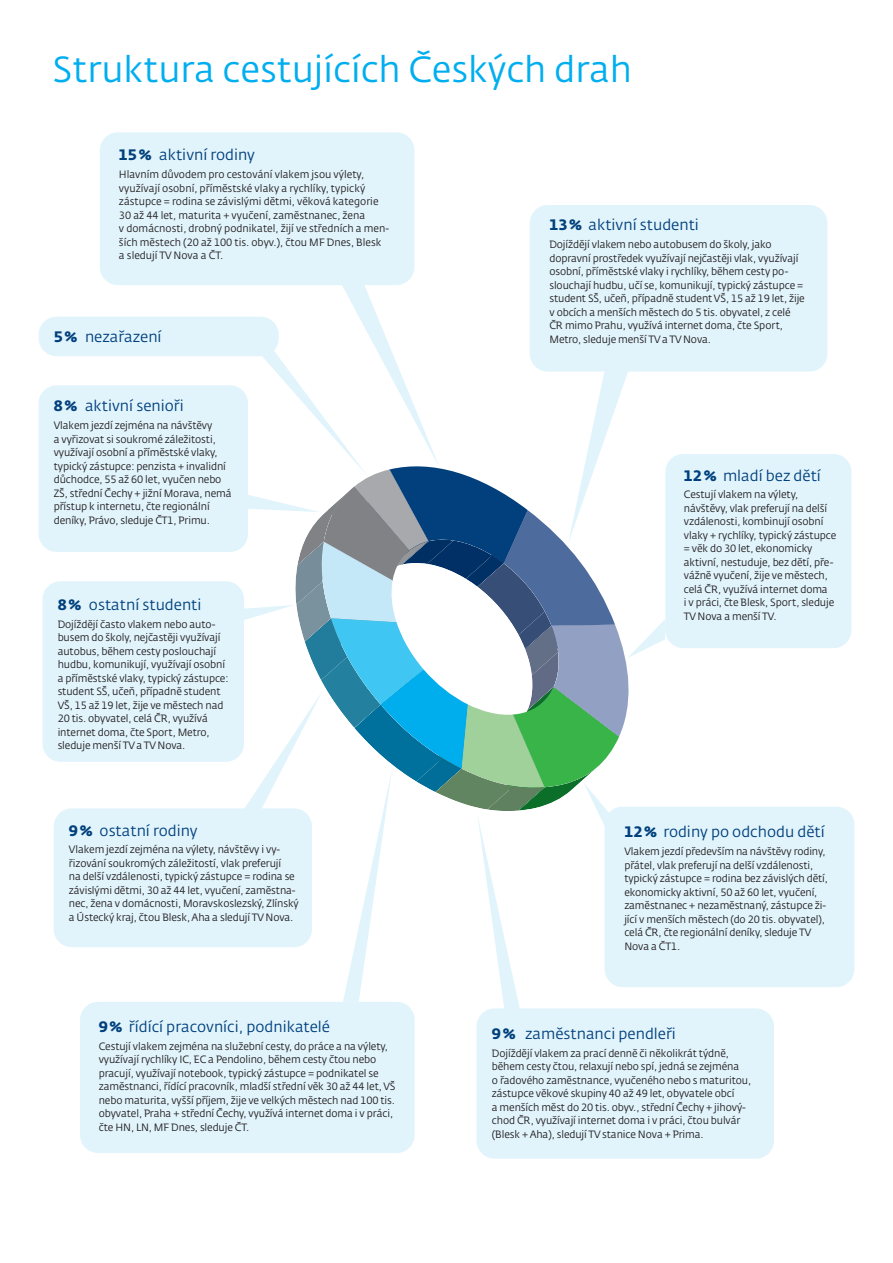
<style>
.page{position:relative;width:893px;height:1263px;background:#fff}
.page>*{position:absolute;margin:0;border:0;box-sizing:border-box;transform-origin:0 0}
.t1{font:36px "CD Fedra";color:#00aeef}
.t2{font:15px "CD Fedra";color:#01407c}
.t3{font:10.5px/13.5px "CD Fedra";letter-spacing:-.01em;color:#231f20}
.s1{font-weight:700}
</style>
<div class="page">
<div style="left:39px;top:385px;width:209px;height:167px;background:#e1f4fc;border-radius:18px"></div>
<div style="left:54px;top:808px;width:258px;height:139px;background:#e1f4fc;border-radius:18px"></div>
<div style="left:476px;top:1008px;width:298px;height:151px;background:#e1f4fc;border-radius:18px"></div>
<div style="left:665px;top:454px;width:186px;height:194px;background:#e1f4fc;border-radius:18px"></div>
<div style="left:530px;top:205px;width:297px;height:167px;background:#e1f4fc;border-radius:18px"></div>
<div style="left:605px;top:807px;width:249px;height:180px;background:#e1f4fc;border-radius:18px"></div>
<div style="left:80px;top:1002px;width:335px;height:151px;background:#e1f4fc;border-radius:18px"></div>
<div style="left:43px;top:581px;width:201px;height:181px;background:#e1f4fc;border-radius:18px"></div>
<div style="left:100px;top:132px;width:314px;height:153px;background:#e1f4fc;border-radius:18px"></div>
<div style="left:39px;top:317px;width:240px;height:39px;background:#e1f4fc;border-radius:18px"></div>
<svg style="left:238px;top:278px;width:427px;height:734px"></svg>
<p class="t1" style="left:52px;top:49px;width:581px">Struktura cestujících Českých drah</p>
<p class="t2" style="left:119px;top:147px;width:138px"><span class="s1">15%</span> aktivní rodiny</p>
<p class="t3" style="left:119px;top:168px;width:272px">Hlavním důvodem pro cestování vlakem jsou výlety, využívají osobní, příměstské vlaky a rychlíky, typický zástupce = rodina se závislými dětmi, věková kategorie 30 až 44 let, maturita + vyučení, zaměstnanec, žena<br>v domácnosti, drobný podnikatel, žijí ve středních a men&shy;ších městech (20 až 100 tis. obyv.), čtou MF Dnes, Blesk a sledují TV Nova a ČT.</p>
<p class="t2" style="left:54px;top:328px;width:109px"><span class="s1">5%</span> nezařazení</p>
<p class="t2" style="left:54px;top:398px;width:131px"><span class="s1">8%</span> aktivní senioři</p>
<p class="t3" style="left:54px;top:419px;width:179px">Vlakem jezdí zejména na návštěvy<br>a vyřizovat si soukromé záležitosti, využívají osobní a příměstské vlaky, typický zástupce: penzista + invalidní důchodce, 55 až 60 let, vyučen nebo ZŠ, střední Čechy + jižní Morava, nemá přístup k internetu, čte regionální deníky, Právo, sleduje ČT1, Primu.</p>
<p class="t2" style="left:58px;top:596px;width:145px"><span class="s1">8%</span> ostatní studenti</p>
<p class="t3" style="left:58px;top:617px;width:172px">Dojíždějí často vlakem nebo auto&shy;busem do školy, nejčastěji využívají autobus, během cesty poslouchají hudbu, komunikují, využívají osobní a příměstské vlaky, typický zástupce: student SŠ, učeň, případně student VŠ, 15 až 19 let, žije ve městech nad 20 tis. obyvatel, celá ČR, využívá internet doma, čte Sport, Metro, sleduje menší TV a TV Nova.</p>
<p class="t2" style="left:69px;top:822px;width:130px"><span class="s1">9%</span> ostatní rodiny</p>
<p class="t3" style="left:69px;top:843px;width:231px">Vlakem jezdí zejména na výlety, návštěvy i vy&shy;řizování soukromých záležitostí, vlak preferují<br>na delší vzdálenosti, typický zástupce = rodina se závislými dětmi, 30 až 44 let, vyučení, zaměstna&shy;nec, žena v domácnosti, Moravskoslezský, Zlínský a Ústecký kraj, čtou Blesk, Aha a sledují TV Nova.</p>
<p class="t2" style="left:99px;top:1018px;width:233px"><span class="s1">9%</span> řídící pracovníci, podnikatelé</p>
<p class="t3" style="left:99px;top:1040px;width:298px">Cestují vlakem zejména na služební cesty, do práce a na výlety, využívají rychlíky IC, EC a Pendolino, během cesty čtou nebo pracují, využívají notebook, typický zástupce = podnikatel se zaměstnanci, řídící pracovník, mladší střední věk 30 až 44 let, VŠ nebo maturita, vyšší příjem, žije ve velkých městech nad 100 tis. obyvatel, Praha + střední Čechy, využívá internet doma i v práci, čte HN, LN, MF Dnes, sleduje ČT.</p>
<p class="t2" style="left:549px;top:216px;width:151px"><span class="s1">13%</span> aktivní studenti</p>
<p class="t3" style="left:549px;top:238px;width:257px">Dojíždějí vlakem nebo autobusem do školy, jako dopravní prostředek využívají nejčastěji vlak, využívají osobní, příměstské vlaky i rychlíky, během cesty po&shy;slouchají hudbu, učí se, komunikují, typický zástupce = student SŠ, učeň, případně student VŠ, 15 až 19 let, žije v obcích a menších městech do 5 tis. obyvatel, z celé ČR mimo Prahu, využívá internet doma, čte Sport, Metro, sleduje menší TV a TV Nova.</p>
<p class="t2" style="left:684px;top:467px;width:139px"><span class="s1">12%</span> mladí bez dětí</p>
<p class="t3" style="left:684px;top:488px;width:154px">Cestují vlakem na výlety, návštěvy, vlak preferují na delší vzdálenosti, kombinují osobní vlaky + rychlíky, typický zástupce = věk do 30 let, ekonomicky aktivní, nestuduje, bez dětí, pře&shy;vážně vyučení, žije ve městech, celá ČR, využívá internet doma<br>i v práci, čte Blesk, Sport, sleduje<br>TV Nova a menší TV.</p>
<p class="t2" style="left:624px;top:823px;width:202px"><span class="s1">12%</span> rodiny po odchodu dětí</p>
<p class="t3" style="left:624px;top:845px;width:205px">Vlakem jezdí především na návštěvy rodiny, přátel, vlak preferují na delší vzdálenosti, typický zástupce = rodina bez závislých dětí, ekonomicky aktivní, 50 až 60 let, vyučení, zaměstnanec + nezaměstnaný, zástupce ži&shy;jící v menších městech (do 20 tis. obyvatel), celá ČR, čte regionální deníky, sleduje TV Nova a ČT1.</p>
<p class="t2" style="left:492px;top:1025px;width:186px"><span class="s1">9%</span> zaměstnanci pendleři</p>
<p class="t3" style="left:492px;top:1046px;width:261px">Dojíždějí vlakem za prací denně či několikrát týdně, během cesty čtou, relaxují nebo spí, jedná se zejména<br>o řadového zaměstnance, vyučeného nebo s maturitou, zástupce věkové skupiny 40 až 49 let, obyvatele obcí<br>a menších měst do 20 tis. obyv., střední Čechy + jihový&shy;chod ČR, využívají internet doma i v práci, čtou bulvár (Blesk + Aha), sledují TV stanice Nova + Prima.</p>
</div>
